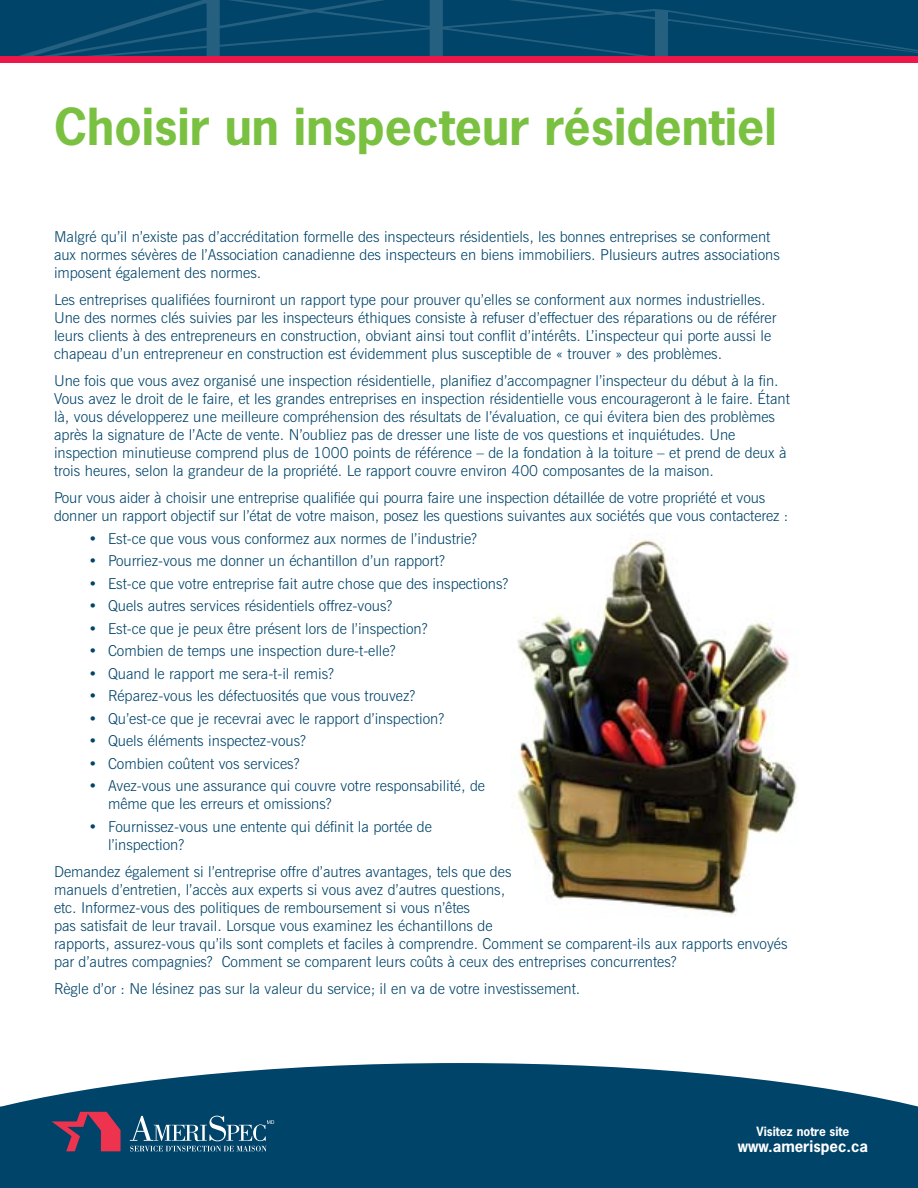
<style>
.page{position:relative;width:918px;height:1188px;background:#fff}
.page>*{position:absolute;margin:0;border:0;box-sizing:border-box;transform-origin:0 0}
.t1{font:700 48px "News Gothic Std";color:#7ac142}
.t2{font:300 15px/18px "News Gothic BT";color:#00446a}
.t3{font:700 15px "News Gothic Std";color:#fff}
.t4{font:700 12px "News Gothic Std";color:#fff}
</style>
<div class="page">
<img style="left:517px;top:539px;width:281px;height:378px">
<svg style="left:0;top:1063px;width:918px;height:125px;background:#1d597b"></svg>
<svg style="left:0;top:55px;width:918px;height:7px;background:#cb1e4e"></svg>
<svg style="left:0;top:0;width:918px;height:55px;background:#04476c"></svg>
<svg style="left:52px;top:1112px;width:69px;height:39px;background:#6b3c5d"></svg>
<svg style="left:130px;top:1116px;width:144px;height:36px;background:#306786"></svg>
<h1 class="t1" style="left:54px;top:95px;width:724px">Choisir un inspecteur résidentiel</h1>
<p class="t2" style="left:54px;top:228px;width:727px">Malgré qu’il n’existe pas d’accréditation formelle des inspecteurs résidentiels, les bonnes entreprises se conforment aux normes sévères de l’Association canadienne des inspecteurs en biens immobiliers. Plusieurs autres associations imposent également des normes.</p>
<p class="t2" style="left:54px;top:291px;width:724px">Les entreprises qualifiées fourniront un rapport type pour prouver qu’elles se conforment aux normes industrielles.<br>Une des normes clés suivies par les inspecteurs éthiques consiste à refuser d’effectuer des réparations ou de référer leurs clients à des entrepreneurs en construction, obviant ainsi tout conflit d’intérêts. L’inspecteur qui porte aussi le chapeau d’un entrepreneur en construction est évidemment plus susceptible de « trouver » des problèmes.</p>
<p class="t2" style="left:54px;top:372px;width:737px">Une fois que vous avez organisé une inspection résidentielle, planifiez d’accompagner l’inspecteur du début à la fin.<br>Vous avez le droit de le faire, et les grandes entreprises en inspection résidentielle vous encourageront à le faire. Étant là, vous développerez une meilleure compréhension des résultats de l’évaluation, ce qui évitera bien des problèmes après la signature de l’Acte de vente. N’oubliez pas de dresser une liste de vos questions et inquiétudes. Une inspection minutieuse comprend plus de 1000 points de référence – de la fondation à la toiture – et prend de deux à trois heures, selon la grandeur de la propriété. Le rapport couvre environ 400 composantes de la maison.</p>
<p class="t2" style="left:54px;top:489px;width:736px">Pour vous aider à choisir une entreprise qualifiée qui pourra faire une inspection détaillée de votre propriété et vous donner un rapport objectif sur l’état de votre maison, posez les questions suivantes aux sociétés que vous contacterez :</p>
<p class="t2" style="left:88px;top:529px;width:390px">• Est-ce que vous vous conformez aux normes de l’industrie?</p>
<p class="t2" style="left:88px;top:552px;width:358px">• Pourriez-vous me donner un échantillon d’un rapport?</p>
<p class="t2" style="left:88px;top:574px;width:421px">• Est-ce que votre entreprise fait autre chose que des inspections?</p>
<p class="t2" style="left:88px;top:597px;width:305px">• Quels autres services résidentiels offrez-vous?</p>
<p class="t2" style="left:88px;top:619px;width:341px">• Est-ce que je peux être présent lors de l’inspection?</p>
<p class="t2" style="left:88px;top:642px;width:308px">• Combien de temps une inspection dure-t-elle?</p>
<p class="t2" style="left:88px;top:664px;width:247px">• Quand le rapport me sera-t-il remis?</p>
<p class="t2" style="left:88px;top:687px;width:328px">• Réparez-vous les défectuosités que vous trouvez?</p>
<p class="t2" style="left:88px;top:709px;width:357px">• Qu’est-ce que je recevrai avec le rapport d’inspection?</p>
<p class="t2" style="left:88px;top:732px;width:219px">• Quels éléments inspectez-vous?</p>
<p class="t2" style="left:88px;top:754px;width:213px">• Combien coûtent vos services?</p>
<p class="t2" style="left:108px;top:777px;width:379px;text-indent:-20px">• Avez-vous une assurance qui couvre votre responsabilité, de même que les erreurs et omissions?</p>
<p class="t2" style="left:108px;top:817px;width:326px;text-indent:-20px">• Fournissez-vous une entente qui définit la portée de l’inspection?</p>
<p class="t2" style="left:54px;top:862px;width:735px">Demandez également si l’entreprise offre d’autres avantages, tels que des<br>manuels d’entretien, l’accès aux experts si vous avez d’autres questions,<br>etc. Informez-vous des politiques de remboursement si vous n’êtes<br>pas satisfait de leur travail. Lorsque vous examinez les échantillons de<br>rapports, assurez-vous qu’ils sont complets et faciles à comprendre. Comment se comparent-ils aux rapports envoyés par d’autres compagnies? Comment se comparent leurs coûts à ceux des entreprises concurrentes?</p>
<p class="t2" style="left:54px;top:979px;width:528px">Règle d’or : Ne lésinez pas sur la valeur du service; il en va de votre investissement.</p>
<p class="t4" style="left:756px;top:1123px;width:94px">Visitez notre site</p>
<p class="t3" style="left:738px;top:1136px;width:132px">www.amerispec.ca</p>
</div>
